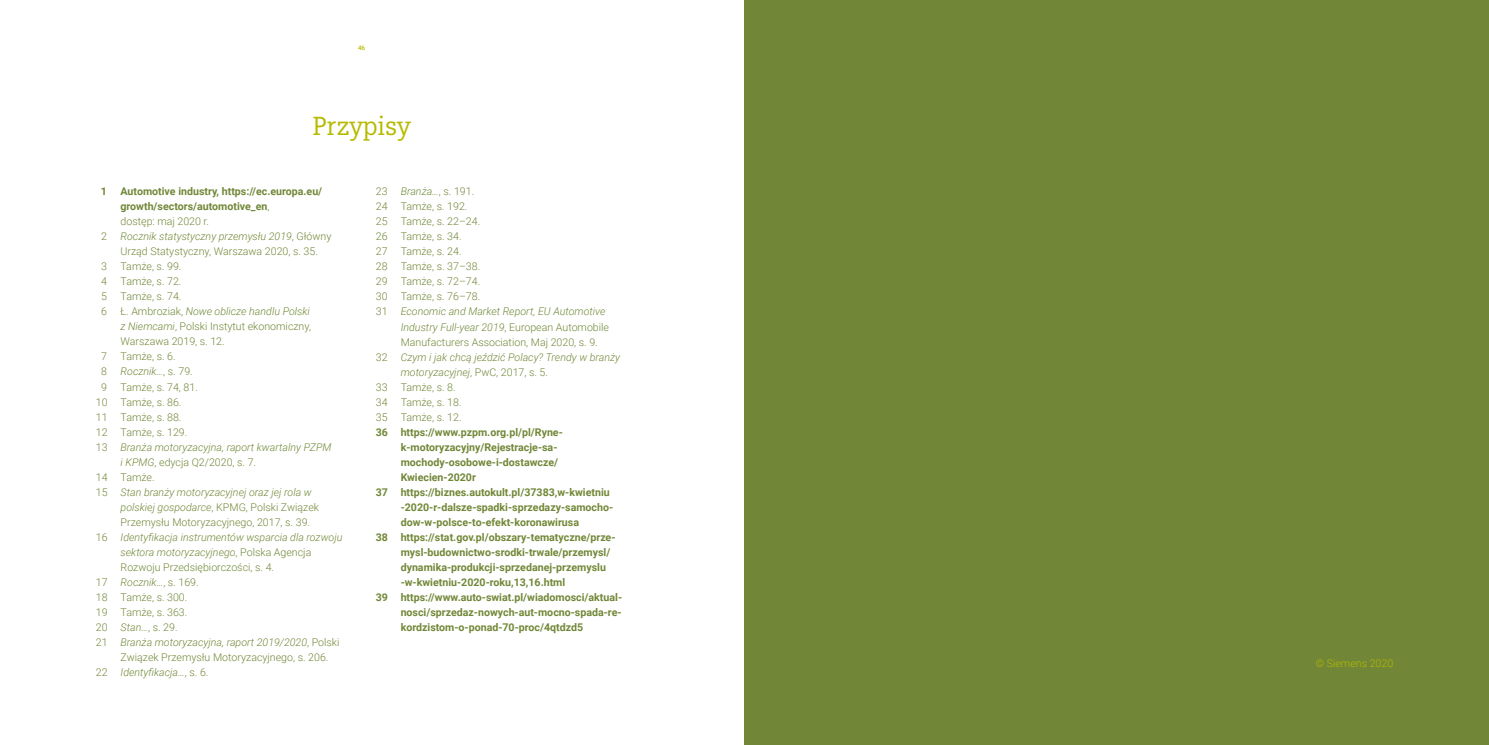
<style>
.page{position:relative;width:1489px;height:745px;background:#fff}
.page>*{position:absolute;margin:0;border:0;box-sizing:border-box;transform-origin:0 0}
.t1{font:26.25px "Siemens Slab";color:#b7ba00}
.t2{font:300 10.62px/15px "Roboto";color:#718737}
.t3{font:700 10.62px/15px "Roboto";color:#718737}
.t4{font:italic 300 10.62px "Roboto";color:#718737}
.t5{font:300 10.62px "Roboto";color:#b7ba00}
.t6{font:500 6.25px "Roboto";color:#b7ba00}
.s1{font-weight:300}
.s2{font-style:italic}
.s3{font-style:normal}
</style>
<div class="page">
<div style="left:744px;top:0;width:744px;height:744px;background:#718737"></div>
<p class="t6" style="left:358px;top:43px;width:9px">46</p>
<h1 class="t1" style="left:313px;top:110px;width:99px">Przypisy</h1>
<p class="t3" style="left:101px;top:183px;width:8px">1</p>
<p class="t3" style="left:120px;top:183px;width:203px">Automotive industry, https://ec.europa.eu/ growth/sectors/automotive_en<span class="s1">,<br>dostęp: maj 2020 r.</span></p>
<p class="t2" style="left:101px;top:228px;width:7px">2</p>
<p class="t2" style="left:120px;top:228px;width:212px"><span class="s2">Rocznik statystyczny przemysłu 2019</span>, Główny<br>Urząd Statystyczny, Warszawa 2020, s. 35.</p>
<p class="t2" style="left:101px;top:258px;width:7px">3</p>
<p class="t2" style="left:120px;top:258px;width:62px">Tamże, s. 99.</p>
<p class="t2" style="left:101px;top:273px;width:7px">4</p>
<p class="t2" style="left:121px;top:273px;width:62px">Tamże, s. 72.</p>
<p class="t2" style="left:101px;top:288px;width:7px">5</p>
<p class="t2" style="left:121px;top:288px;width:62px">Tamże, s. 74.</p>
<p class="t2" style="left:101px;top:303px;width:7px">6</p>
<p class="t2" style="left:121px;top:303px;width:192px;text-align:justify">Ł. Ambroziak, <span class="s2">Nowe oblicze handlu Polski z Niemcami</span>, Polski Instytut ekonomiczny, Warszawa 2019, s. 12.</p>
<p class="t2" style="left:101px;top:348px;width:7px">7</p>
<p class="t2" style="left:121px;top:348px;width:56px">Tamże, s. 6.</p>
<p class="t2" style="left:101px;top:363px;width:7px">8</p>
<p class="t4" style="left:121px;top:364px;width:74px">Rocznik…<span class="s3">, s. 79.</span></p>
<p class="t2" style="left:101px;top:378px;width:7px">9</p>
<p class="t2" style="left:121px;top:378px;width:79px">Tamże, s. 74, 81.</p>
<p class="t2" style="left:96px;top:393px;width:87px">10 Tamże, s. 86.</p>
<p class="t2" style="left:96px;top:408px;width:87px">11 Tamże, s. 88.</p>
<p class="t2" style="left:96px;top:423px;width:93px">12 Tamże, s. 129.</p>
<p class="t4" style="left:96px;top:439px;width:237px"><span class="s3">13</span> Branża motoryzacyjna, raport kwartalny PZPM</p>
<p class="t2" style="left:121px;top:453px;width:137px"><span class="s2">i KPMG</span>, edycja Q2/2020, s. 7.</p>
<p class="t2" style="left:96px;top:468px;width:60px">14 Tamże.</p>
<p class="t4" style="left:96px;top:484px;width:217px"><span class="s3">15</span> Stan branży motoryzacyjnej oraz jej rola w</p>
<p class="t2" style="left:121px;top:498px;width:200px"><span class="s2">polskiej gospodarce</span>, KPMG, Polski Związek</p>
<p class="t2" style="left:121px;top:513px;width:191px">Przemysłu Motoryzacyjnego, 2017, s. 39.</p>
<p class="t4" style="left:96px;top:529px;width:248px"><span class="s3">16</span> Identyfikacja instrumentów wsparcia dla rozwoju</p>
<p class="t4" style="left:121px;top:544px;width:192px">sektora motoryzacyjnego<span class="s3">, Polska Agencja</span></p>
<p class="t2" style="left:121px;top:558px;width:155px">Rozwoju Przedsiębiorczości, s. 4.</p>
<p class="t2" style="left:96px;top:573px;width:104px">17 <span class="s2">Rocznik…</span>, s. 169.</p>
<p class="t2" style="left:96px;top:588px;width:93px">18 Tamże, s. 300.</p>
<p class="t2" style="left:96px;top:603px;width:93px">19 Tamże, s. 363.</p>
<p class="t2" style="left:96px;top:618px;width:83px">20 <span class="s2">Stan…</span>, s. 29.</p>
<p class="t4" style="left:96px;top:634px;width:245px"><span class="s3">21</span> Branża motoryzacyjna, raport 2019/2020<span class="s3">, Polski</span></p>
<p class="t2" style="left:121px;top:648px;width:209px">Związek Przemysłu Motoryzacyjnego, s. 206.</p>
<p class="t4" style="left:96px;top:664px;width:114px"><span class="s3">22</span> Identyfikacja…<span class="s3">, s. 6.</span></p>
<p class="t2" style="left:376px;top:183px;width:100px">23 <span class="s2">Branża…</span>, s. 191.</p>
<p class="t2" style="left:376px;top:198px;width:93px">24 Tamże, s. 192.</p>
<p class="t2" style="left:376px;top:213px;width:106px">25 Tamże, s. 22–24.</p>
<p class="t2" style="left:376px;top:228px;width:87px">26 Tamże, s. 34.</p>
<p class="t2" style="left:376px;top:243px;width:87px">27 Tamże, s. 24.</p>
<p class="t2" style="left:376px;top:258px;width:106px">28 Tamże, s. 37–38.</p>
<p class="t2" style="left:376px;top:273px;width:106px">29 Tamże, s. 72–74.</p>
<p class="t2" style="left:376px;top:288px;width:106px">30 Tamże, s. 76–78.</p>
<p class="t4" style="left:376px;top:304px;width:231px"><span class="s3">31</span> Economic and Market Report, EU Automotive</p>
<p class="t4" style="left:400px;top:319px;width:210px">Industry Full‐year 2019<span class="s3">, European Automobile</span></p>
<p class="t2" style="left:400px;top:333px;width:199px">Manufacturers Association, Maj 2020, s. 9.</p>
<p class="t4" style="left:376px;top:349px;width:246px"><span class="s3">32</span> Czym i jak chcą jeździć Polacy? Trendy w branży</p>
<p class="t4" style="left:400px;top:364px;width:149px">motoryzacyjnej<span class="s3">, PwC, 2017, s. 5.</span></p>
<p class="t2" style="left:376px;top:378px;width:81px">33 Tamże, s. 8.</p>
<p class="t2" style="left:376px;top:393px;width:87px">34 Tamże, s. 18.</p>
<p class="t2" style="left:376px;top:408px;width:87px">35 Tamże, s. 12.</p>
<p class="t3" style="left:376px;top:423px;width:188px">36 https://www.pzpm.org.pl/pl/Ryne-</p>
<p class="t3" style="left:400px;top:438px;width:158px">k-motoryzacyjny/Rejestracje-sa-</p>
<p class="t3" style="left:400px;top:453px;width:159px">mochody-osobowe-i-dostawcze/</p>
<p class="t3" style="left:400px;top:468px;width:77px">Kwiecien-2020r</p>
<p class="t3" style="left:376px;top:483px;width:235px">37 https://biznes.autokult.pl/37383,w-kwietniu</p>
<p class="t3" style="left:400px;top:498px;width:214px">-2020-r-dalsze-spadki-sprzedazy-samocho-</p>
<p class="t3" style="left:400px;top:513px;width:180px">dow-w-polsce-to-efekt-koronawirusa</p>
<p class="t3" style="left:376px;top:528px;width:241px">38 https://stat.gov.pl/obszary-tematyczne/prze-</p>
<p class="t3" style="left:400px;top:543px;width:211px">mysl-budownictwo-srodki-trwale/przemysl/</p>
<p class="t3" style="left:400px;top:558px;width:207px">dynamika-produkcji-sprzedanej-przemyslu</p>
<p class="t3" style="left:400px;top:573px;width:166px">-w-kwietniu-2020-roku,13,16.html</p>
<p class="t3" style="left:376px;top:588px;width:248px">39 https://www.auto-swiat.pl/wiadomosci/aktual-</p>
<p class="t3" style="left:400px;top:603px;width:222px">nosci/sprzedaz-nowych-aut-mocno-spada-re-</p>
<p class="t3" style="left:400px;top:618px;width:184px">kordzistom-o-ponad-70-proc/4qtdzd5</p>
<p class="t5" style="left:1315px;top:655px;width:79px">© Siemens 2020</p>
</div>
